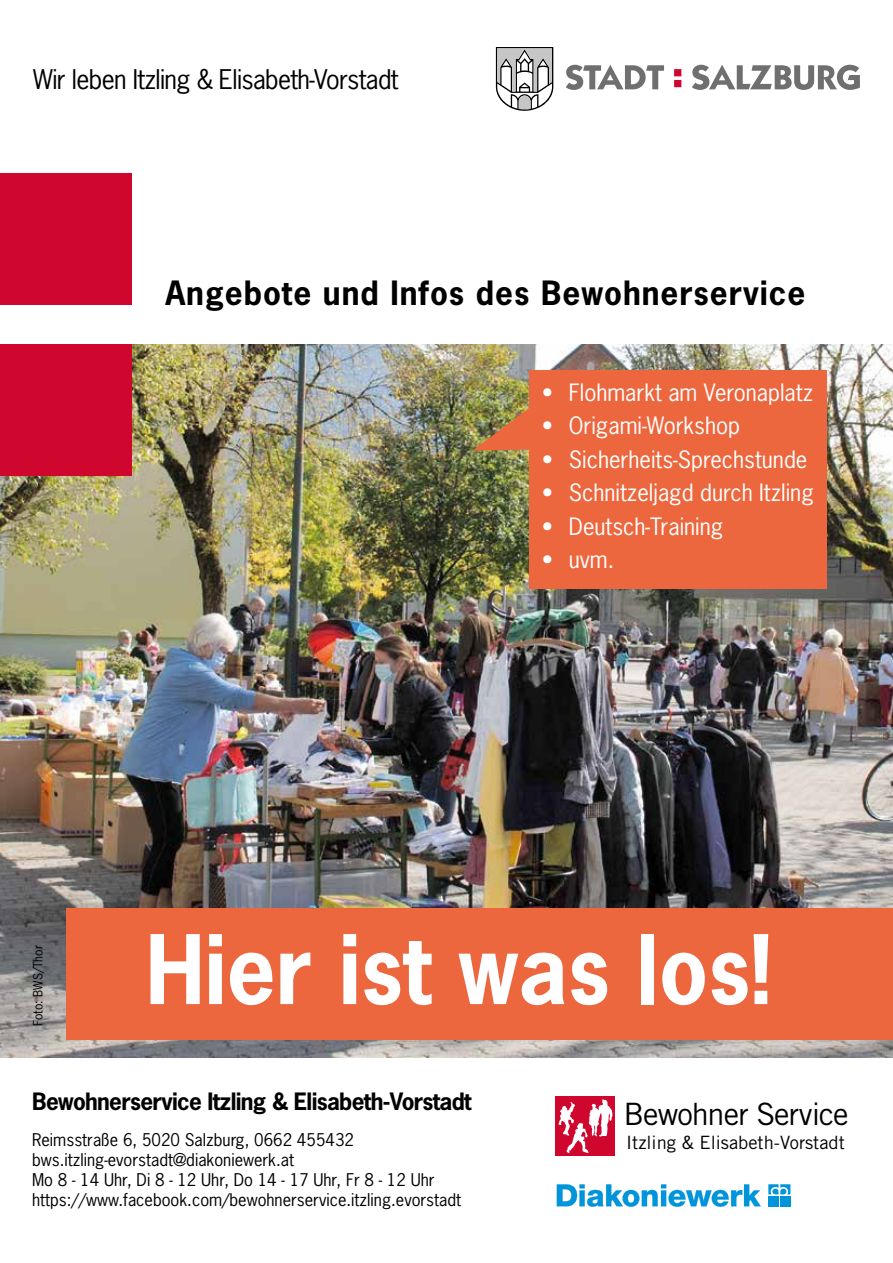
<style>
.page{position:relative;width:893px;height:1263px;background:#fff}
.page>*{position:absolute;margin:0;border:0;box-sizing:border-box;transform-origin:0 0}
.t1{font:700 90px "News Gothic Std";color:#fff;scale:.96 1}
.t2{font:700 31.5px "News Gothic Std";letter-spacing:.03em;color:#000}
.t3{font:30.75px "Trade Gothic LT";letter-spacing:-.03em;color:#000}
.t4{font:25.5px "News Gothic Std";letter-spacing:-.025em;color:#000}
.t5{font:22.5px "News Gothic Std";color:#fff}
.t6{font:700 22.5px "News Gothic Std";letter-spacing:-.03em;color:#000}
.t7{font:18.3px "Trade Gothic LT";color:#000}
.t8{font:16.5px/19.8px "News Gothic Std";color:#000}
.t9{font:12px "News Gothic Std";color:#000}
</style>
<div class="page">
<svg style="left:496px;top:47px;width:57px;height:64px"></svg>
<svg style="left:566px;top:65px;width:98px;height:25px"></svg>
<svg style="left:674px;top:69px;width:7px;height:18px"></svg>
<svg style="left:692px;top:65px;width:168px;height:25px"></svg>
<svg style="left:557px;top:1184px;width:204px;height:23px"></svg>
<svg style="left:768px;top:1184px;width:22px;height:10px"></svg>
<div style="left:768px;top:1196px;width:10px;height:10px;background:#0095db"></div>
<div style="left:780px;top:1196px;width:10px;height:10px;background:#0095db"></div>
<div style="left:556px;top:1097px;width:59px;height:59px;background:#cf072f"></div>
<svg style="left:558px;top:1099px;width:54px;height:54px"></svg>
<img style="left:0;top:344px;width:893px;height:713px">
<div style="left:0;top:173px;width:132px;height:132px;background:#cf072f"></div>
<div style="left:0;top:344px;width:132px;height:132px;background:#cf072f"></div>
<div style="left:66px;top:908px;width:827px;height:131px;background:#ec663e"></div>
<img style="left:473px;top:401px;width:56px;height:49px">
<div style="left:529px;top:370px;width:298px;height:219px;background:#ec663e"></div>
<h3 class="t4" style="left:33px;top:63px;width:367px">Wir leben Itzling &amp; Elisabeth-Vorstadt</h3>
<h2 class="t2" style="left:165px;top:272px;width:641px">Angebote und Infos des Bewohnerservice</h2>
<h3 class="t5" style="left:542px;top:378px;width:273px">• Flohmarkt am Veronaplatz</h3>
<h3 class="t5" style="left:542px;top:411px;width:200px">• Origami-Workshop</h3>
<h3 class="t5" style="left:542px;top:445px;width:267px">• Sicherheits-Sprechstunde</h3>
<h3 class="t5" style="left:542px;top:478px;width:273px">• Schnitzeljagd durch Itzling</h3>
<h3 class="t5" style="left:542px;top:512px;width:183px">• Deutsch-Training</h3>
<h3 class="t5" style="left:542px;top:545px;width:74px">• uvm.</h3>
<p class="t9" style="left:30px;top:1026px;width:82px;rotate:-90deg">Foto: BWS/Thor</p>
<h1 class="t1" style="left:146px;top:910px;width:653px">Hier ist was los!</h1>
<h3 class="t6" style="left:32px;top:1086px;width:441px">Bewohnerservice Itzling &amp; Elisabeth-Vorstadt</h3>
<p class="t8" style="left:32px;top:1130px;width:431px">Reimsstraße 6, 5020 Salzburg, 0662 455432 bws.itzling-evorstadt@diakoniewerk.at<br>Mo 8 - 14 Uhr, Di 8 - 12 Uhr, Do 14 - 17 Uhr, Fr 8 - 12 Uhr https://www.facebook.com/bewohnerservice.itzling.evorstadt</p>
<h3 class="t3" style="left:623px;top:1096px;width:227px">Bewohner Service</h3>
<p class="t7" style="left:626px;top:1131px;width:220px">Itzling &amp; Elisabeth-Vorstadt</p>
</div>
